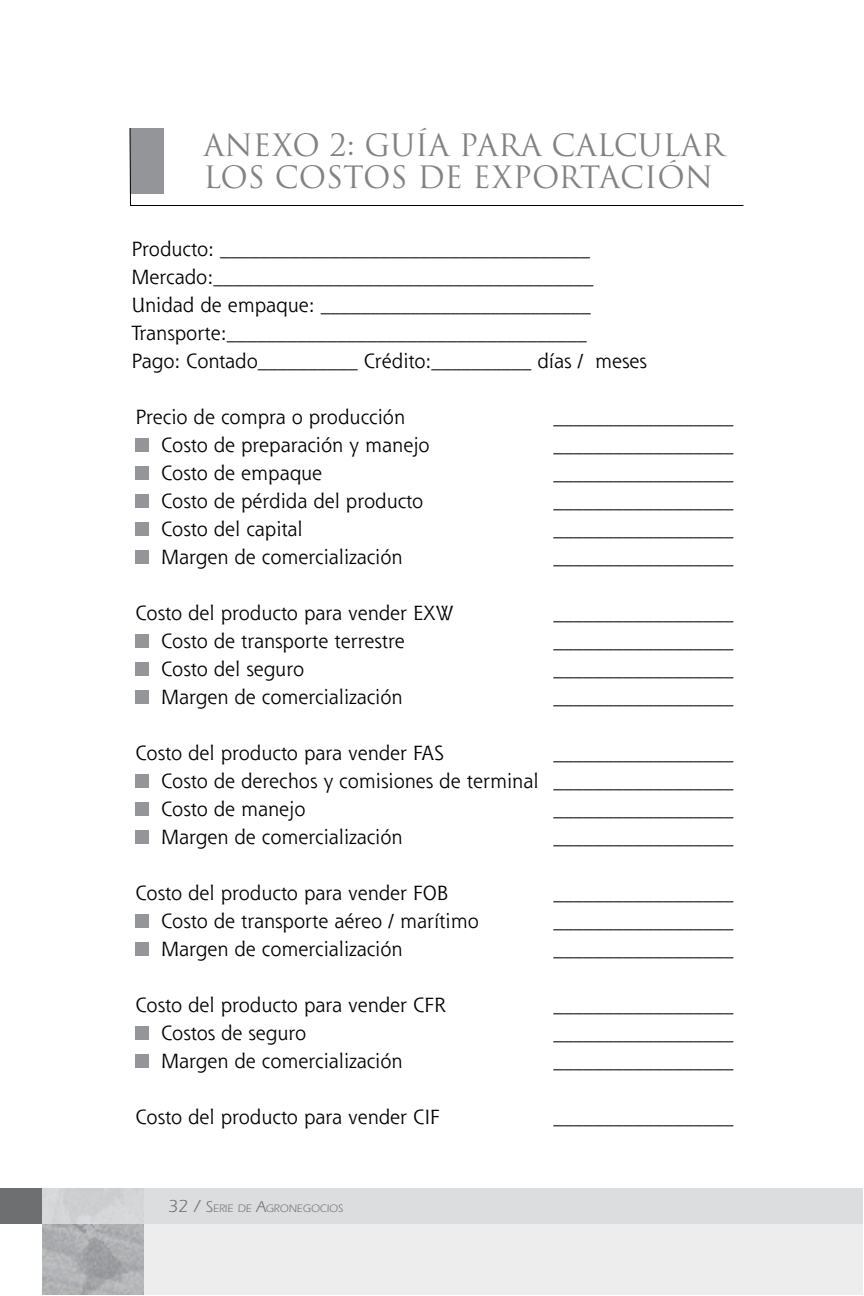
<style>
.page{position:relative;width:864px;height:1296px;background:#fff}
.page>*{position:absolute;margin:0;border:0;box-sizing:border-box;transform-origin:0 0}
.t1{font:30px/32px "Trajan";color:#808284}
.t2{font:20px/28px "Shannon";color:#000}
.t3{font:11.2px "Itc Eras";color:#6d6f71}
.s1{font-size:18px}
.s2{font-size:16px}
</style>
<div class="page">
<div style="left:42px;top:1189px;width:821px;height:106px;background:#ededee"></div>
<div style="left:1px;top:1189px;width:862px;height:35px;background:#dcddde"></div>
<div style="left:0;top:1189px;width:42px;height:35px;background:#6d6f71"></div>
<img style="left:42px;top:1224px;width:102px;height:71px">
<div style="left:42px;top:1189px;width:102px;height:35px;background:#d3d4d6"></div>
<div style="left:136px;top:438px;width:13px;height:14px;background:#939598"></div>
<div style="left:136px;top:466px;width:13px;height:14px;background:#939598"></div>
<div style="left:136px;top:494px;width:13px;height:14px;background:#939598"></div>
<div style="left:136px;top:522px;width:13px;height:14px;background:#939598"></div>
<div style="left:136px;top:550px;width:13px;height:14px;background:#939598"></div>
<div style="left:136px;top:634px;width:13px;height:14px;background:#939598"></div>
<div style="left:136px;top:662px;width:13px;height:14px;background:#939598"></div>
<div style="left:136px;top:690px;width:13px;height:14px;background:#939598"></div>
<div style="left:136px;top:774px;width:13px;height:14px;background:#939598"></div>
<div style="left:136px;top:802px;width:13px;height:14px;background:#939598"></div>
<div style="left:136px;top:830px;width:13px;height:14px;background:#939598"></div>
<div style="left:136px;top:914px;width:13px;height:14px;background:#939598"></div>
<div style="left:136px;top:942px;width:13px;height:14px;background:#939598"></div>
<div style="left:136px;top:1026px;width:13px;height:14px;background:#939598"></div>
<div style="left:136px;top:1054px;width:13px;height:14px;background:#939598"></div>
<svg style="left:129px;top:128px;width:615px;height:78px"></svg>
<h1 class="t1" style="left:204px;top:129px;width:523px;text-indent:21px">NEXO 2: GUÍA PARA CALCULAR<br>LOS COSTOS DE EXPORTACIÓN</h1>
<h1 class="t1" style="left:132px;top:129px;width:49px">A</h1>
<p class="t2" style="left:132px;top:234px;width:517px">Producto: _____________________________________ Mercado:______________________________________ Unidad de empaque: ___________________________ Transporte:____________________________________<br>Pago: Contado__________ Crédito:__________ días / meses</p>
<p class="t2" style="left:136px;top:402px;width:271px">Precio de compra o producción</p>
<p class="t2" style="left:554px;top:402px;width:181px">__________________</p>
<p class="t2" style="left:161px;top:430px;width:270px">Costo de preparación y manejo</p>
<p class="t2" style="left:554px;top:430px;width:181px">__________________</p>
<p class="t2" style="left:161px;top:458px;width:163px">Costo de empaque</p>
<p class="t2" style="left:554px;top:458px;width:181px">__________________</p>
<p class="t2" style="left:161px;top:486px;width:264px">Costo de pérdida del producto</p>
<p class="t2" style="left:554px;top:486px;width:181px">__________________</p>
<p class="t2" style="left:161px;top:514px;width:143px">Costo del capital</p>
<p class="t2" style="left:554px;top:514px;width:181px">__________________</p>
<p class="t2" style="left:161px;top:542px;width:243px">Margen de comercialización</p>
<p class="t2" style="left:554px;top:542px;width:181px">__________________</p>
<p class="t2" style="left:136px;top:598px;width:320px">Costo del producto para vender EXW</p>
<p class="t2" style="left:554px;top:598px;width:181px">__________________</p>
<p class="t2" style="left:161px;top:626px;width:245px">Costo de transporte terrestre</p>
<p class="t2" style="left:554px;top:626px;width:181px">__________________</p>
<p class="t2" style="left:161px;top:654px;width:144px">Costo del seguro</p>
<p class="t2" style="left:554px;top:654px;width:181px">__________________</p>
<p class="t2" style="left:161px;top:682px;width:243px">Margen de comercialización</p>
<p class="t2" style="left:554px;top:682px;width:181px">__________________</p>
<p class="t2" style="left:136px;top:738px;width:310px">Costo del producto para vender FAS</p>
<p class="t2" style="left:161px;top:738px;width:574px;text-align:justify;text-indent:392px">__________________ Costo de derechos y comisiones de terminal __________________ Costo de manejo</p>
<p class="t2" style="left:554px;top:794px;width:181px">__________________</p>
<p class="t2" style="left:161px;top:822px;width:243px">Margen de comercialización</p>
<p class="t2" style="left:554px;top:822px;width:181px">__________________</p>
<p class="t2" style="left:136px;top:878px;width:314px">Costo del producto para vender FOB</p>
<p class="t2" style="left:554px;top:878px;width:181px">__________________</p>
<p class="t2" style="left:161px;top:906px;width:319px">Costo de transporte aéreo / marítimo</p>
<p class="t2" style="left:554px;top:906px;width:181px">__________________</p>
<p class="t2" style="left:161px;top:934px;width:243px">Margen de comercialización</p>
<p class="t2" style="left:554px;top:934px;width:181px">__________________</p>
<p class="t2" style="left:136px;top:990px;width:312px">Costo del producto para vender CFR</p>
<p class="t2" style="left:554px;top:990px;width:181px">__________________</p>
<p class="t2" style="left:161px;top:1018px;width:147px">Costos de seguro</p>
<p class="t2" style="left:554px;top:1018px;width:181px">__________________</p>
<p class="t2" style="left:161px;top:1046px;width:243px">Margen de comercialización</p>
<p class="t2" style="left:554px;top:1046px;width:181px">__________________</p>
<p class="t2" style="left:136px;top:1102px;width:306px">Costo del producto para vender CIF</p>
<p class="t2" style="left:554px;top:1102px;width:181px">__________________</p>
<p class="t3" style="left:168px;top:1202px;width:176px"><span class="s1">32 /</span> <span class="s2">S</span>ERIE DE <span class="s2">A</span>GRONEGOCIOS</p>
</div>
